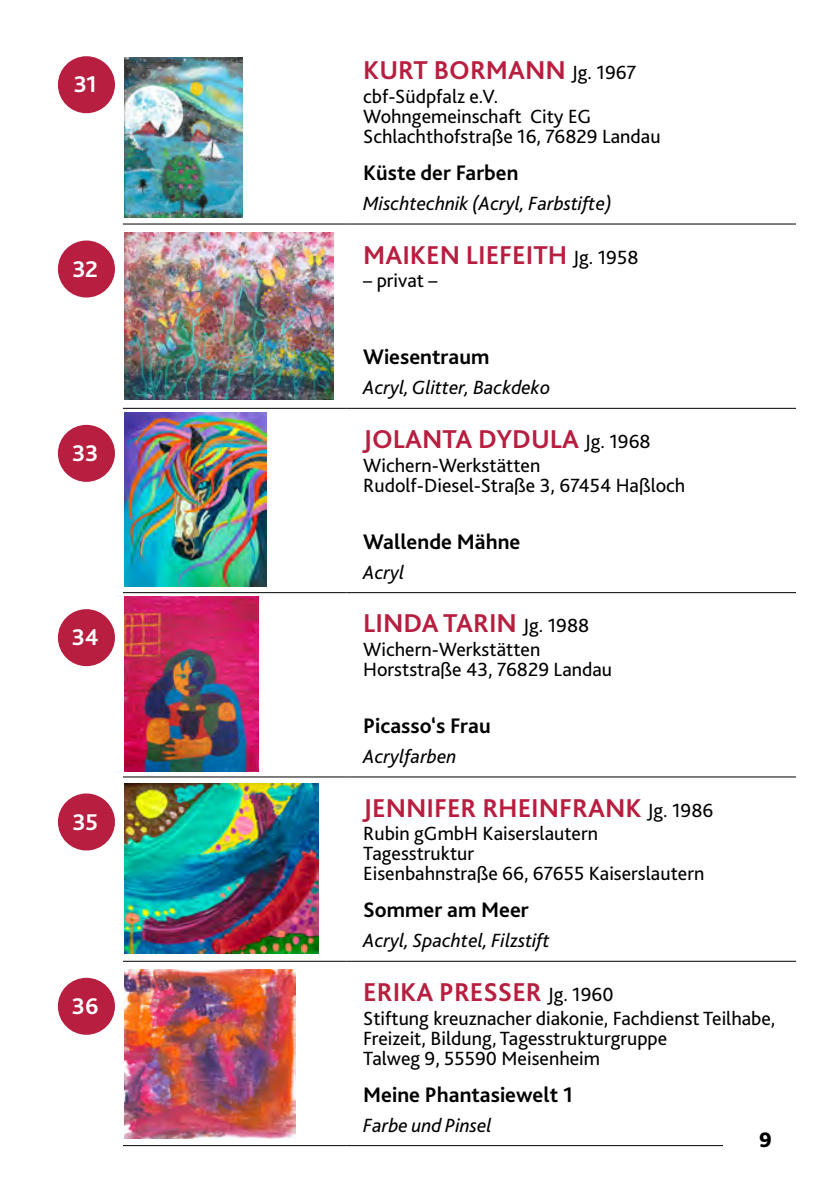
<style>
.page{position:relative;width:840px;height:1191px;background:#fff}
.page>*{position:absolute;margin:0;border:0;box-sizing:border-box;transform-origin:0 0}
.t1{font:700 27px "Bliss 2";color:#b71e3f}
.t2{font:700 23.8px "Bliss 2";color:#fff}
.t3{font:700 22px "Bliss 2";color:#000}
.t4{font:800 22px "Bliss 2";color:#000}
.t5{font:20px/20px "Bliss 2";color:#000}
.t6{font:italic 20px "Bliss 2";color:#000}
.s1{font-weight:400;font-size:20px;color:#000}
</style>
<div class="page">
<hr style="left:123px;top:1145px;width:223px;height:1px;background:#000">
<hr style="left:346px;top:1145px;width:449px;height:1px;background:#000">
<hr style="left:123px;top:960px;width:223px;height:1px;background:#000">
<hr style="left:346px;top:960px;width:449px;height:1px;background:#000">
<hr style="left:123px;top:776px;width:223px;height:1px;background:#000">
<hr style="left:346px;top:776px;width:449px;height:1px;background:#000">
<hr style="left:123px;top:592px;width:223px;height:1px;background:#000">
<hr style="left:346px;top:592px;width:449px;height:1px;background:#000">
<hr style="left:123px;top:408px;width:223px;height:1px;background:#000">
<hr style="left:346px;top:408px;width:449px;height:1px;background:#000">
<hr style="left:123px;top:223px;width:223px;height:1px;background:#000">
<hr style="left:346px;top:223px;width:449px;height:1px;background:#000">
<div style="left:723px;top:1127px;width:85px;height:64px;background:#fff"></div>
<div style="left:59px;top:57px;width:55px;height:55px;background:#b71e3f;border-radius:50%"></div>
<div style="left:58px;top:56px;width:57px;height:57px;border:2px solid #b71e3f;border-radius:50%"></div>
<img style="left:125px;top:58px;width:118px;height:159px">
<div style="left:59px;top:241px;width:55px;height:56px;background:#b71e3f;border-radius:50%"></div>
<div style="left:58px;top:240px;width:57px;height:57px;border:2px solid #b71e3f;border-radius:50%"></div>
<img style="left:125px;top:233px;width:208px;height:167px">
<div style="left:59px;top:425px;width:55px;height:56px;background:#b71e3f;border-radius:50%"></div>
<div style="left:58px;top:425px;width:57px;height:57px;border:2px solid #b71e3f;border-radius:50%"></div>
<img style="left:125px;top:412px;width:141px;height:174px">
<div style="left:59px;top:610px;width:55px;height:55px;background:#b71e3f;border-radius:50%"></div>
<div style="left:58px;top:609px;width:57px;height:57px;border:2px solid #b71e3f;border-radius:50%"></div>
<img style="left:125px;top:597px;width:133px;height:174px">
<div style="left:59px;top:794px;width:55px;height:55px;background:#b71e3f;border-radius:50%"></div>
<div style="left:58px;top:793px;width:57px;height:57px;border:2px solid #b71e3f;border-radius:50%"></div>
<img style="left:125px;top:783px;width:193px;height:170px">
<div style="left:59px;top:978px;width:55px;height:56px;background:#b71e3f;border-radius:50%"></div>
<div style="left:58px;top:977px;width:57px;height:57px;border:2px solid #b71e3f;border-radius:50%"></div>
<img style="left:125px;top:969px;width:170px;height:169px">
<p class="t2" style="left:74px;top:70px;width:25px">31</p>
<p class="t2" style="left:72px;top:254px;width:27px">32</p>
<p class="t2" style="left:72px;top:438px;width:28px">33</p>
<p class="t2" style="left:72px;top:622px;width:29px">34</p>
<p class="t2" style="left:72px;top:807px;width:27px">35</p>
<p class="t2" style="left:72px;top:991px;width:28px">36</p>
<p class="t1" style="left:363px;top:54px;width:274px">KURT BORMANN <span class="s1">Jg. 1967</span></p>
<p class="t5" style="left:363px;top:86px;width:299px">cbf-Südpfalz e.V.<br>Wohngemeinschaft City EG<br>Schlachthofstraße 16, 76829 Landau</p>
<p class="t3" style="left:363px;top:159px;width:156px">Küste der Farben</p>
<p class="t6" style="left:363px;top:191px;width:250px">Mischtechnik (Acryl, Farbstifte)</p>
<p class="t1" style="left:363px;top:238px;width:276px">MAIKEN LIEFEITH <span class="s1">Jg. 1958</span></p>
<p class="t5" style="left:363px;top:270px;width:76px">– privat –</p>
<p class="t3" style="left:363px;top:343px;width:128px">Wiesentraum</p>
<p class="t6" style="left:363px;top:375px;width:188px">Acryl, Glitter, Backdeko</p>
<p class="t1" style="left:363px;top:422px;width:289px">JOLANTA DYDULA <span class="s1">Jg. 1968</span></p>
<p class="t5" style="left:363px;top:454px;width:323px">Wichern-Werkstätten<br>Rudolf-Diesel-Straße 3, 67454 Haßloch</p>
<p class="t3" style="left:363px;top:528px;width:158px">Wallende Mähne</p>
<p class="t6" style="left:363px;top:559px;width:43px">Acryl</p>
<p class="t1" style="left:363px;top:606px;width:227px">LINDA TARIN <span class="s1">Jg. 1988</span></p>
<p class="t5" style="left:363px;top:639px;width:250px">Wichern-Werkstätten<br>Horststraße 43, 76829 Landau</p>
<p class="t3" style="left:363px;top:712px;width:129px">Picasso‘s Frau</p>
<p class="t6" style="left:363px;top:744px;width:95px">Acrylfarben</p>
<p class="t1" style="left:363px;top:791px;width:351px">JENNIFER RHEINFRANK <span class="s1">Jg. 1986</span></p>
<p class="t5" style="left:363px;top:823px;width:342px">Rubin gGmbH Kaiserslautern<br>Tagesstruktur<br>Eisenbahnstraße 66, 67655 Kaiserslautern</p>
<p class="t3" style="left:363px;top:896px;width:167px">Sommer am Meer</p>
<p class="t6" style="left:363px;top:928px;width:188px">Acryl, Spachtel, Filzstift</p>
<p class="t1" style="left:363px;top:975px;width:252px">ERIKA PRESSER <span class="s1">Jg. 1960</span></p>
<p class="t5" style="left:363px;top:1007px;width:413px">Stiftung kreuznacher diakonie, Fachdienst Teilhabe,<br>Freizeit, Bildung, Tagesstrukturgruppe<br>Talweg 9, 55590 Meisenheim</p>
<p class="t3" style="left:363px;top:1080px;width:211px">Meine Phantasiewelt 1</p>
<p class="t6" style="left:363px;top:1112px;width:130px">Farbe und Pinsel</p>
<p class="t4" style="left:758px;top:1126px;width:14px">9</p>
</div>
